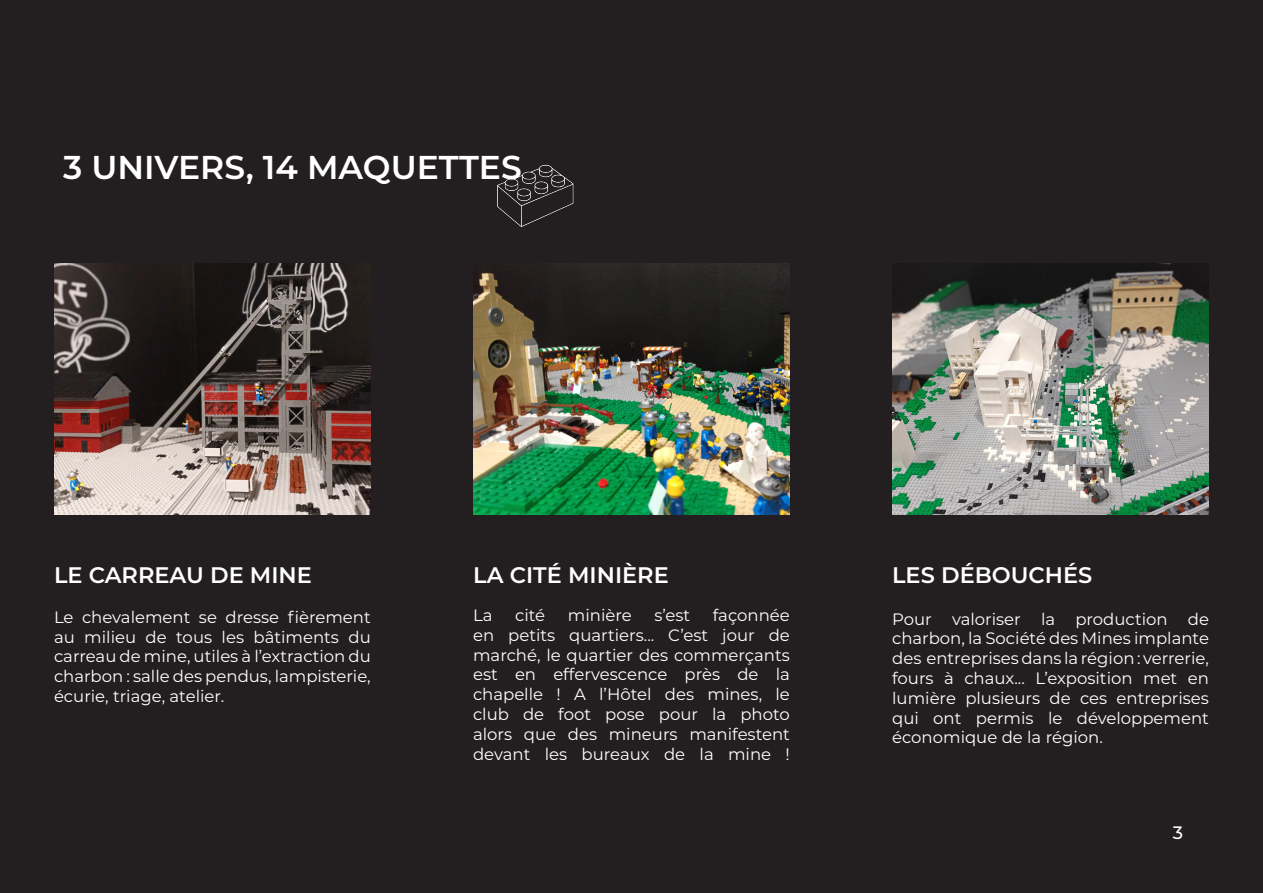
<style>
.page{position:relative;width:1263px;height:893px;background:#231f20}
.page>*{position:absolute;margin:0;border:0;box-sizing:border-box;transform-origin:0 0}
.t1{font:600 33px "Montserrat";color:#fff}
.t2{font:600 22.5px "Montserrat";color:#fff}
.t3{font:500 18px "Montserrat";color:#fff}
.t4{font:16.5px/19.8px "Montserrat";color:#fff;text-align:justify}
</style>
<div class="page">
<img style="left:497px;top:164px;width:77px;height:63px">
<img style="left:54px;top:264px;width:317px;height:250px">
<img style="left:473px;top:264px;width:317px;height:250px">
<img style="left:892px;top:264px;width:317px;height:250px">
<p class="t1" style="left:63px;top:144px;width:460px">3 UNIVERS, 14 MAQUETTES</p>
<p class="t2" style="left:54px;top:559px;width:259px">LE CARREAU DE MINE</p>
<p class="t4" style="left:54px;top:606px;width:318px">Le chevalement se dresse fièrement au milieu de tous les bâtiments du carreau de mine, utiles à l’extraction du charbon : salle des pendus, lampisterie, écurie, triage, atelier.</p>
<p class="t2" style="left:473px;top:559px;width:197px">LA CITÉ MINIÈRE</p>
<p class="t4" style="left:473px;top:605px;width:21px">La</p>
<p class="t4" style="left:515px;top:605px;width:32px">cité</p>
<p class="t4" style="left:568px;top:605px;width:65px">minière</p>
<p class="t4" style="left:654px;top:605px;width:37px">s’est</p>
<p class="t4" style="left:473px;top:605px;width:318px;text-indent:240px">façonnée en petits quartiers... C’est jour de marché, le quartier des commerçants est en effervescence près de la chapelle ! A l’Hôtel des mines, le club de foot pose pour la photo alors que des mineurs manifestent devant les bureaux de la mine !</p>
<p class="t2" style="left:892px;top:559px;width:202px">LES DÉBOUCHÉS</p>
<p class="t4" style="left:892px;top:608px;width:318px">Pour valoriser la production de charbon, la Société des Mines implante des entreprises dans la région : verrerie, fours à chaux... L’exposition met en lumière plusieurs de ces entreprises qui ont permis le développement économique de la région.</p>
<p class="t3" style="left:1173px;top:820px;width:12px">3</p>
</div>
